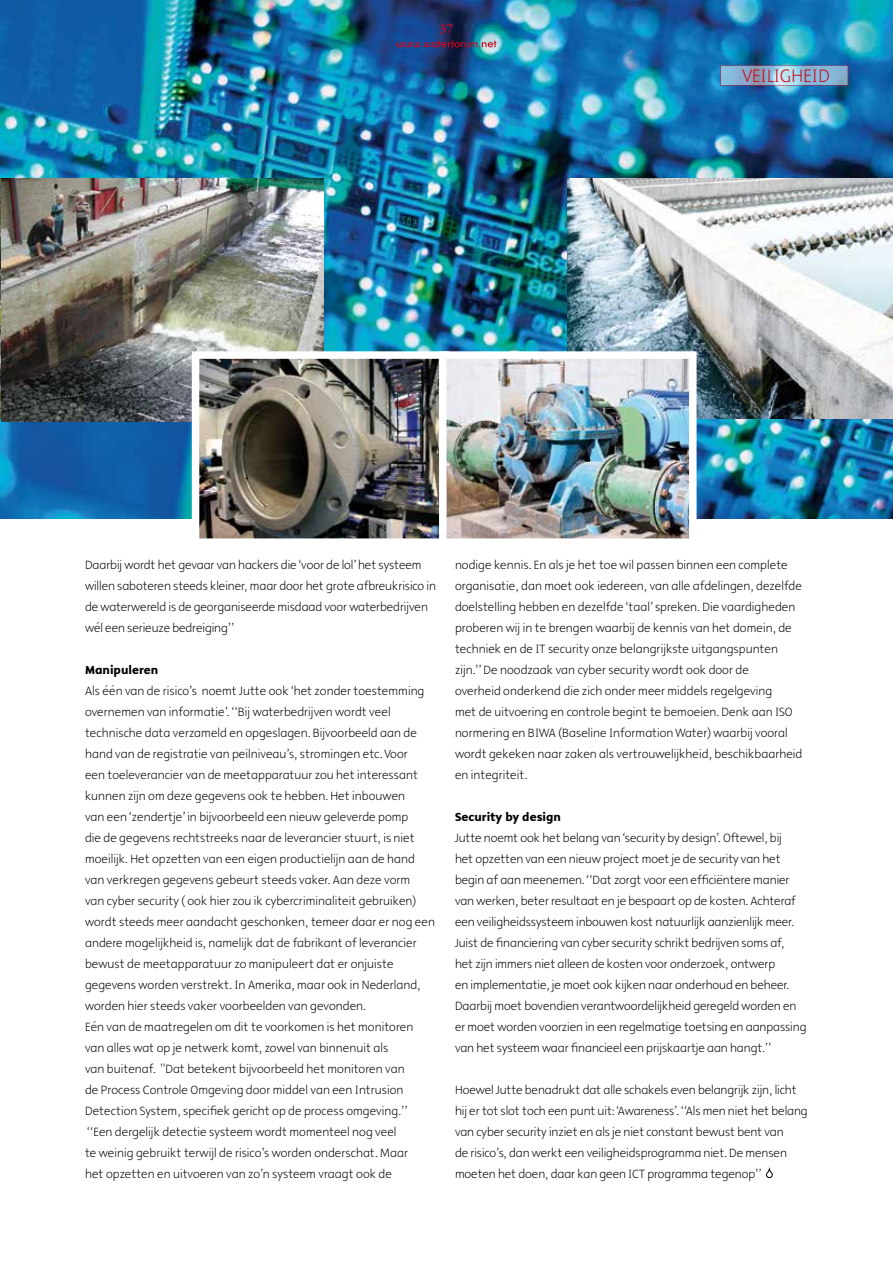
<style>
.page{position:relative;width:893px;height:1263px;background:#fff}
.page>*{position:absolute;margin:0;border:0;box-sizing:border-box;transform-origin:0 0}
.t1{font:300 18.15px "Malcom";color:#cd071e}
.t2{font:600 13.5px "Adobe Garamond";color:#cd071e}
.t3{font:300 12px/21px "Malcom";letter-spacing:.01em;color:#000}
.t4{font:700 12px "Malcom";color:#000}
</style>
<div class="page">
<img style="left:0;top:0;width:893px;height:519px">
<img style="left:0;top:179px;width:1px;height:239px">
<svg style="left:766px;top:1167px;width:7px;height:11px"></svg>
<img style="left:1px;top:179px;width:322px;height:242px">
<img style="left:201px;top:360px;width:487px;height:177px">
<div style="left:192px;top:351px;width:257px;height:195px;border:8px solid #fff"></div>
<img style="left:568px;top:179px;width:325px;height:240px">
<div style="left:439px;top:351px;width:258px;height:195px;border:8px solid #fff"></div>
<svg style="left:397px;top:41px;width:99px;height:8px"></svg>
<svg style="left:720px;top:65px;width:128px;height:21px;background:#8db0cd"></svg>
<p class="t2" style="left:440px;top:21px;width:15px">37</p>
<h1 class="t1" style="left:742px;top:64px;width:20px">Veiligheid</h1>
<p class="t3" style="left:85px;top:554px;width:352px">Daarbij wordt het gevaar van hackers die ‘voor de lol’ het systeem willen saboteren steeds kleiner, maar door het grote afbreukrisico in de waterwereld is de georganiseerde misdaad voor waterbedrijven wél een serieuze bedreiging”</p>
<p class="t4" style="left:85px;top:661px;width:75px">Manipuleren</p>
<p class="t3" style="left:85px;top:680px;width:351px">Als één van de risico’s noemt Jutte ook ‘het zonder toestemming overnemen van informatie’. “Bij waterbedrijven wordt veel technische data verzameld en opgeslagen. Bijvoorbeeld aan de hand van de registratie van peilniveau’s, stromingen etc. Voor<br>een toeleverancier van de meetapparatuur zou het interessant kunnen zijn om deze gegevens ook te hebben. Het inbouwen<br>van een ‘zendertje’ in bijvoorbeeld een nieuw geleverde pomp<br>die de gegevens rechtstreeks naar de leverancier stuurt, is niet moeilijk. Het opzetten van een eigen productielijn aan de hand van verkregen gegevens gebeurt steeds vaker. Aan deze vorm<br>van cyber security ( ook hier zou ik cybercriminaliteit gebruiken) wordt steeds meer aandacht geschonken, temeer daar er nog een andere mogelijkheid is, namelijk dat de fabrikant of leverancier bewust de meetapparatuur zo manipuleert dat er onjuiste gegevens worden verstrekt. In Amerika, maar ook in Nederland, worden hier steeds vaker voorbeelden van gevonden.<br>Eén van de maatregelen om dit te voorkomen is het monitoren van alles wat op je netwerk komt, zowel van binnenuit als<br>van buitenaf. "Dat betekent bijvoorbeeld het monitoren van<br>de Process Controle Omgeving door middel van een Intrusion Detection System, specifiek gericht op de process omgeving.” “Een dergelijk detectie systeem wordt momenteel nog veel<br>te weinig gebruikt terwijl de risico’s worden onderschat. Maar<br>het opzetten en uitvoeren van zo’n systeem vraagt ook de</p>
<p class="t3" style="left:455px;top:554px;width:349px">nodige kennis. En als je het toe wil passen binnen een complete organisatie, dan moet ook iedereen, van alle afdelingen, dezelfde doelstelling hebben en dezelfde ‘taal’ spreken. Die vaardigheden proberen wij in te brengen waarbij de kennis van het domein, de techniek en de IT security onze belangrijkste uitgangspunten zijn.” De noodzaak van cyber security wordt ook door de<br>overheid onderkend die zich onder meer middels regelgeving<br>met de uitvoering en controle begint te bemoeien. Denk aan ISO normering en BIWA (Baseline Information Water) waarbij vooral wordt gekeken naar zaken als vertrouwelijkheid, beschikbaarheid en integriteit.</p>
<p class="t4" style="left:455px;top:808px;width:108px">Security by design</p>
<p class="t3" style="left:455px;top:827px;width:353px">Jutte noemt ook het belang van ‘security by design’. Oftewel, bij<br>het opzetten van een nieuw project moet je de security van het begin af aan meenemen. “Dat zorgt voor een efficiëntere manier van werken, beter resultaat en je bespaart op de kosten. Achteraf een veiligheidssysteem inbouwen kost natuurlijk aanzienlijk meer.<br>Juist de financiering van cyber security schrikt bedrijven soms af,<br>het zijn immers niet alleen de kosten voor onderzoek, ontwerp<br>en implementatie, je moet ook kijken naar onderhoud en beheer.<br>Daarbij moet bovendien verantwoordelijkheid geregeld worden en er moet worden voorzien in een regelmatige toetsing en aanpassing van het systeem waar financieel een prijskaartje aan hangt.”</p>
<p class="t3" style="left:455px;top:1079px;width:354px">Hoewel Jutte benadrukt dat alle schakels even belangrijk zijn, licht hij er tot slot toch een punt uit: ‘Awareness’. “Als men niet het belang van cyber security inziet en als je niet constant bewust bent van<br>de risico’s, dan werkt een veiligheidsprogramma niet. De mensen moeten het doen, daar kan geen ICT programma tegenop”</p>
</div>
